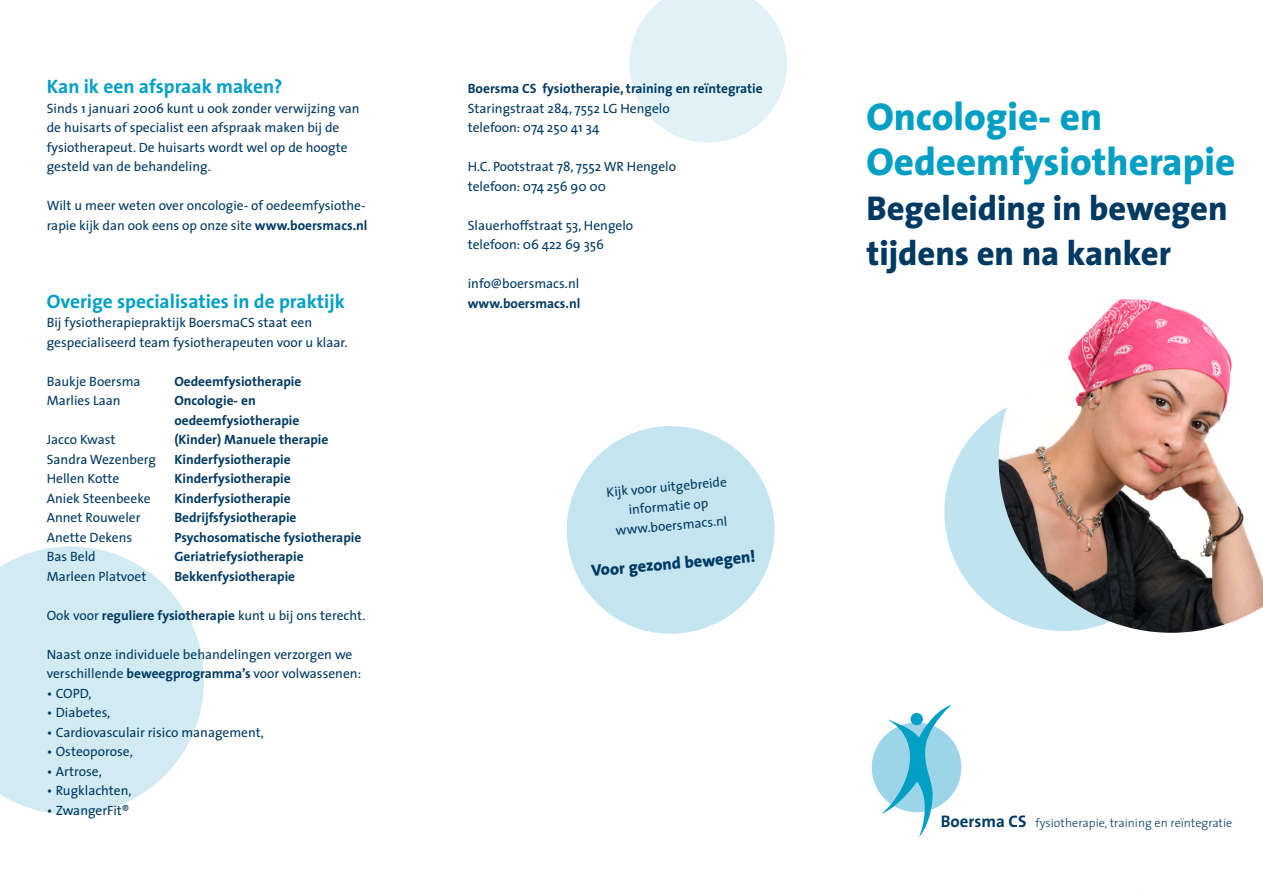
<style>
.page{position:relative;width:1263px;height:893px;background:#fff}
.page>*{position:absolute;margin:0;border:0;box-sizing:border-box;transform-origin:0 0}
.kopjes{font:800 39px/45px "The Sans";color:#009fc3}
.kopjes-2{font:800 34.5px/45px "The Sans";color:#003a62}
.platte_tekst{font:700 19.5px "The Sans";color:#009fc3}
.kopjes-3{font:700 19.5px "The Sans";color:#009fc3}
.platte_tekst-2{font:800 16.5px "The Sans";color:#003a62}
.platte_tekst-3{font:13.5px/19.5px "The Sans";color:#003a62}
.platte_tekst-4{font:700 13.5px "The Sans";color:#003a62}
.t1{font:300 12.3px "The Sans";color:#003a62}
.s1{font-weight:700}
.s2{font-weight:700;font-size:16.8px}
</style>
<div class="page">
<div style="left:944px;top:393px;width:239px;height:238px;background:#bfe3ef;border-radius:50%"></div>
<img style="left:999px;top:298px;width:264px;height:335px">
<svg style="left:0;top:546px;width:204px;height:269px;fill:#d2ebf3"></svg>
<svg style="left:629px;top:0;width:158px;height:143px"></svg>
<div style="left:872px;top:723px;width:89px;height:89px;background:#9bd5e7;border-radius:50%"></div>
<svg style="left:881px;top:704px;width:71px;height:133px"></svg>
<div style="left:910px;top:713px;width:13px;height:12px;background:#009fc3;border-radius:50%"></div>
<svg style="left:566px;top:426px;width:209px;height:208px;fill:#c4e5f0"></svg>
<p class="kopjes-3" style="left:47px;top:70px;width:237px">Kan ik een afspraak maken?</p>
<p class="platte_tekst-3" style="left:47px;top:98px;width:314px">Sinds 1 januari 2006 kunt u ook zonder verwijzing van de huisarts of specialist een afspraak maken bij de fysiotherapeut. De huisarts wordt wel op de hoogte gesteld van de behandeling.</p>
<p class="platte_tekst-3" style="left:47px;top:195px;width:322px">Wilt u meer weten over oncologie- of oedeemfysiothe&shy;rapie kijk dan ook eens op onze site <span class="s1">www.boersmacs.nl</span></p>
<p class="platte_tekst" style="left:47px;top:285px;width:300px">Overige specialisaties in de praktijk</p>
<p class="platte_tekst-3" style="left:47px;top:312px;width:302px">Bij fysiotherapiepraktijk BoersmaCS staat een gespecialiseerd team fysiotherapeuten voor u klaar.</p>
<p class="platte_tekst-3" style="left:47px;top:371px;width:95px">Baukje Boersma</p>
<p class="platte_tekst-4" style="left:174px;top:370px;width:129px">Oedeemfysiotherapie</p>
<p class="platte_tekst-3" style="left:47px;top:390px;width:75px">Marlies Laan</p>
<p class="platte_tekst-4" style="left:174px;top:389px;width:83px">Oncologie- en</p>
<p class="platte_tekst-4" style="left:174px;top:409px;width:127px">oedeemfysiotherapie</p>
<p class="platte_tekst-3" style="left:47px;top:429px;width:70px">Jacco Kwast</p>
<p class="platte_tekst-4" style="left:174px;top:428px;width:156px">(Kinder) Manuele therapie</p>
<p class="platte_tekst-3" style="left:47px;top:449px;width:111px">Sandra Wezenberg</p>
<p class="platte_tekst-4" style="left:174px;top:448px;width:118px">Kinderfysiotherapie</p>
<p class="platte_tekst-3" style="left:47px;top:468px;width:74px">Hellen Kotte</p>
<p class="platte_tekst-4" style="left:174px;top:467px;width:118px">Kinderfysiotherapie</p>
<p class="platte_tekst-3" style="left:47px;top:488px;width:105px">Aniek Steenbeeke</p>
<p class="platte_tekst-4" style="left:174px;top:487px;width:118px">Kinderfysiotherapie</p>
<p class="platte_tekst-3" style="left:47px;top:507px;width:95px">Annet Rouweler</p>
<p class="platte_tekst-4" style="left:174px;top:506px;width:124px">Bedrijfsfysiotherapie</p>
<p class="platte_tekst-3" style="left:47px;top:527px;width:87px">Anette Dekens</p>
<p class="platte_tekst-4" style="left:174px;top:526px;width:189px">Psychosomatische fysiotherapie</p>
<p class="platte_tekst-3" style="left:47px;top:546px;width:50px">Bas Beld</p>
<p class="platte_tekst-4" style="left:174px;top:545px;width:131px">Geriatriefysiotherapie</p>
<p class="platte_tekst-3" style="left:47px;top:566px;width:101px">Marleen Platvoet</p>
<p class="platte_tekst-4" style="left:174px;top:565px;width:122px">Bekkenfysiotherapie</p>
<p class="platte_tekst-3" style="left:47px;top:605px;width:320px">Ook voor <span class="s1">reguliere fysiotherapie</span> kunt u bij ons terecht.</p>
<p class="platte_tekst-3" style="left:47px;top:644px;width:316px">Naast onze individuele behandelingen verzorgen we verschillende <span class="s1">beweegprogramma’s</span> voor volwassenen:</p>
<p class="platte_tekst-3" style="left:47px;top:683px;width:46px">• COPD,</p>
<p class="platte_tekst-3" style="left:47px;top:702px;width:65px">• Diabetes,</p>
<p class="platte_tekst-3" style="left:47px;top:722px;width:219px">• Cardiovasculair risico management,</p>
<p class="platte_tekst-3" style="left:47px;top:741px;width:88px">• Osteoporose,</p>
<p class="platte_tekst-3" style="left:47px;top:761px;width:56px">• Artrose,</p>
<p class="platte_tekst-3" style="left:47px;top:780px;width:86px">• Rugklachten,</p>
<p class="platte_tekst-3" style="left:47px;top:800px;width:84px">• ZwangerFit®</p>
<p class="platte_tekst-4" style="left:468px;top:77px;width:296px">Boersma CS fysiotherapie, training en reïntegratie</p>
<p class="platte_tekst-3" style="left:468px;top:98px;width:203px">Staringstraat 284, 7552 LG Hengelo</p>
<p class="platte_tekst-3" style="left:468px;top:117px;width:133px">telefoon: 074 250 41 34</p>
<p class="platte_tekst-3" style="left:468px;top:156px;width:210px">H.C. Pootstraat 78, 7552 WR Hengelo</p>
<p class="platte_tekst-3" style="left:468px;top:176px;width:140px">telefoon: 074 256 90 00</p>
<p class="platte_tekst-3" style="left:468px;top:215px;width:167px">Slauerhoffstraat 53, Hengelo</p>
<p class="platte_tekst-3" style="left:468px;top:234px;width:138px">telefoon: 06 422 69 356</p>
<p class="platte_tekst-3" style="left:468px;top:273px;width:113px">info@boersmacs.nl</p>
<p class="platte_tekst-4" style="left:468px;top:292px;width:114px">www.boersmacs.nl</p>
<p class="platte_tekst-3" style="left:606px;top:482px;width:122px;rotate:-5deg">Kijk voor uitgebreide</p>
<p class="platte_tekst-3" style="left:628px;top:500px;width:81px;rotate:-5deg">informatie op</p>
<p class="platte_tekst-3" style="left:615px;top:520px;width:113px;rotate:-5deg">www.boersmacs.nl</p>
<p class="platte_tekst-2" style="left:590px;top:557px;width:166px;rotate:-5deg">Voor gezond bewegen!</p>
<p class="kopjes" style="left:866px;top:94px;width:370px">Oncologie- en<br>Oedeemfysiotherapie</p>
<p class="kopjes-2" style="left:866px;top:185px;width:363px">Begeleiding in bewegen tijdens en na kanker</p>
<p class="t1" style="left:941px;top:813px;width:293px"><span class="s2">Boersma CS</span> fysiotherapie, training en reïntegratie</p>
</div>
